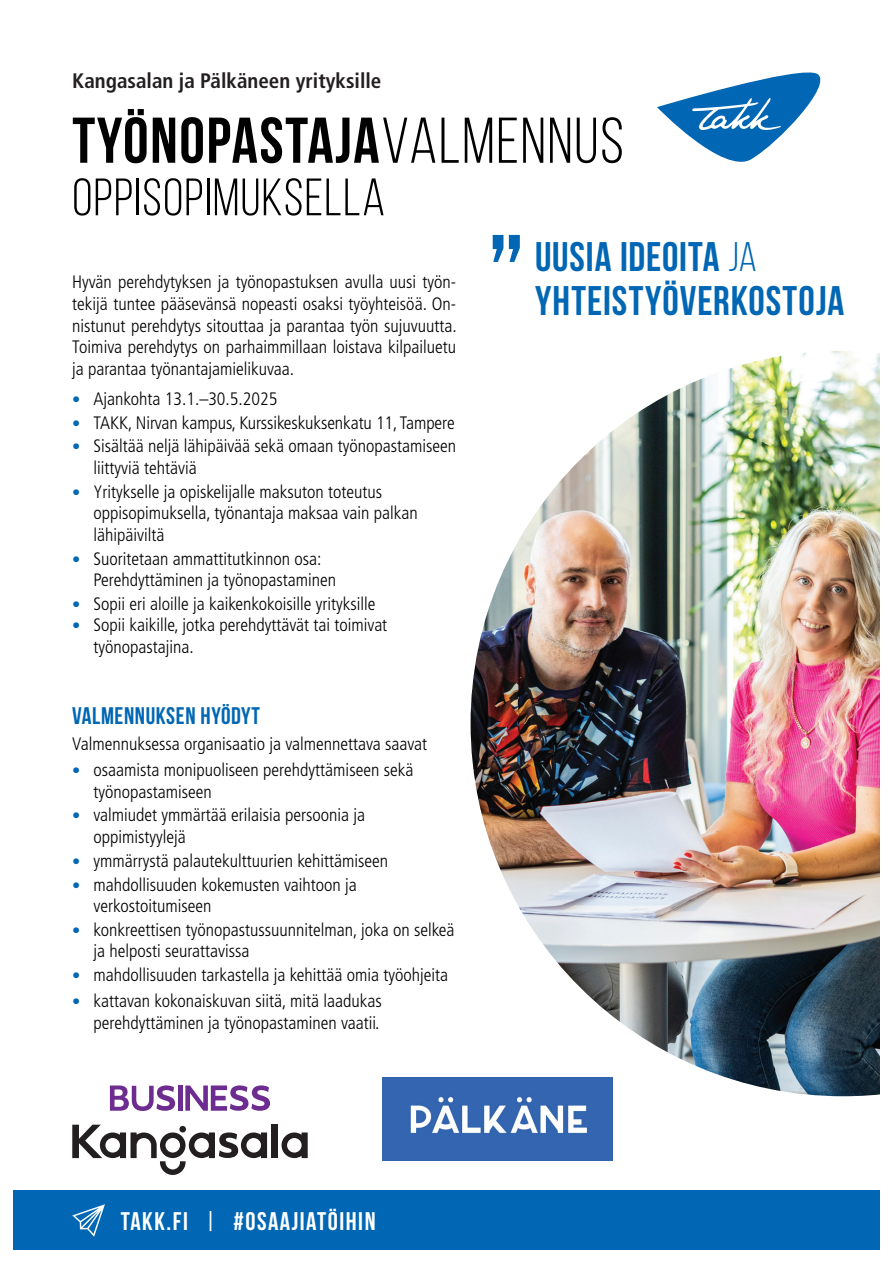
<style>
.page{position:relative;width:893px;height:1263px;background:#fff}
.page>*{position:absolute;margin:0;border:0;box-sizing:border-box;transform-origin:0 0}
.t1{font:145.8px "Bebas Neue";color:#0166b3}
.t2{font:700 64.5px "Bebas Neue";letter-spacing:.025em;color:#000}
.t3{font:52.5px "Bebas Neue";letter-spacing:.025em;color:#000}
.t4{font:700 41.25px/43.8px "Bebas Neue";letter-spacing:.02em;color:#0166b3}
.t5{font:700 25.5px "Bebas Neue";letter-spacing:.06em;color:#fff}
.t6{font:700 24px "Bebas Neue";letter-spacing:.025em;color:#0166b3}
.t7{font:700 condensed 21px "Frutiger LT Pro";color:#231f20}
.t8{font:300 condensed 18px/21.6px "Frutiger LT Pro";color:#000}
.s1{font-weight:400}
.s2{font-size:16.5px;color:#0166b3}
</style>
<div class="page">
<svg style="left:657px;top:72px;width:163px;height:90px"></svg>
<img style="left:471px;top:351px;width:409px;height:745px">
<img style="left:383px;top:1078px;width:229px;height:83px">
<svg style="left:282px;top:1132px;width:26px;height:26px"></svg>
<div style="left:272px;top:1125px;width:6px;height:33px;background:#231f20"></div>
<svg style="left:72px;top:1125px;width:195px;height:50px"></svg>
<hr style="left:178px;top:1085px;width:4px;height:26px;background:#6d2c8f">
<svg style="left:110px;top:1085px;width:65px;height:26px"></svg>
<svg style="left:185px;top:1085px;width:85px;height:26px"></svg>
<div style="left:0;top:1191px;width:893px;height:59px;background:#0166b3"></div>
<svg style="left:72px;top:1204px;width:33px;height:33px"></svg>
<div style="left:0;top:0;width:13px;height:1263px;background:#fff"></div>
<div style="left:880px;top:0;width:13px;height:1263px;background:#fff"></div>
<p class="t7" style="left:72px;top:68px;width:311px">Kangasalan ja Pälkäneen yrityksille</p>
<h2 class="t2" style="left:72px;top:105px;width:553px">TYÖNOPASTAJA<span class="s1">VALMENNUS</span></h2>
<h3 class="t3" style="left:72px;top:169px;width:314px">OPPISOPIMUKSELLA</h3>
<p class="t8" style="left:72px;top:271px;width:386px;text-align:justify">Hyvän perehdytyksen ja työnopastuksen avulla uusi työn&shy;tekijä tuntee pääsevänsä nopeasti osaksi työyhteisöä. On&shy;nistunut perehdytys sitouttaa ja parantaa työn sujuvuutta.<br>Toimiva perehdytys on parhaimmillaan loistava kilpailuetu ja parantaa työnantajamielikuvaa.</p>
<p class="t8" style="left:72px;top:388px;width:207px"><span class="s2">•</span> Ajankohta 13.1.–30.5.2025</p>
<p class="t8" style="left:72px;top:412px;width:384px"><span class="s2">•</span> TAKK, Nirvan kampus, Kurssikeskuksenkatu 11, Tampere</p>
<p class="t8" style="left:94px;top:435px;width:364px;text-indent:-21px"><span class="s2">•</span> Sisältää neljä lähipäivää sekä omaan työnopastamiseen liittyviä tehtäviä</p>
<p class="t8" style="left:94px;top:481px;width:326px;text-indent:-21px"><span class="s2">•</span> Yritykselle ja opiskelijalle maksuton toteutus oppisopimuksella, työnantaja maksaa vain palkan lähipäiviltä</p>
<p class="t8" style="left:94px;top:548px;width:244px;text-indent:-21px"><span class="s2">•</span> Suoritetaan ammattitutkinnon osa:<br>Perehdyttäminen ja työnopastaminen</p>
<p class="t8" style="left:72px;top:593px;width:305px"><span class="s2">•</span> Sopii eri aloille ja kaikenkokoisille yrityksille</p>
<p class="t8" style="left:94px;top:615px;width:295px;text-indent:-21px"><span class="s2">•</span> Sopii kaikille, jotka perehdyttävät tai toimivat työnopastajina.</p>
<h3 class="t6" style="left:72px;top:703px;width:189px">VALMENNUKSEN HYÖDYT</h3>
<p class="t8" style="left:72px;top:733px;width:356px">Valmennuksessa organisaatio ja valmennettava saavat</p>
<p class="t8" style="left:94px;top:759px;width:321px;text-indent:-21px"><span class="s2">•</span> osaamista monipuoliseen perehdyttämiseen sekä työnopastamiseen</p>
<p class="t8" style="left:94px;top:805px;width:273px;text-indent:-21px"><span class="s2">•</span> valmiudet ymmärtää erilaisia persoonia ja oppimistyylejä</p>
<p class="t8" style="left:72px;top:850px;width:317px"><span class="s2">•</span> ymmärrystä palautekulttuurien kehittämiseen</p>
<p class="t8" style="left:94px;top:874px;width:265px;text-indent:-21px"><span class="s2">•</span> mahdollisuuden kokemusten vaihtoon ja verkostoitumiseen</p>
<p class="t8" style="left:94px;top:919px;width:362px;text-indent:-21px"><span class="s2">•</span> konkreettisen työnopastussuunnitelman, joka on selkeä ja helposti seurattavissa</p>
<p class="t8" style="left:72px;top:964px;width:377px"><span class="s2">•</span> mahdollisuuden tarkastella ja kehittää omia työohjeita</p>
<p class="t8" style="left:72px;top:990px;width:311px;text-align:right"><span class="s2">•</span> kattavan kokonaiskuvan siitä, mitä laadukas perehdyttäminen ja työnopastaminen vaatii.</p>
<h1 class="t1" style="left:487px;top:208px;width:41px">”</h1>
<h3 class="t4" style="left:535px;top:235px;width:311px">UUSIA IDEOITA <span class="s1">JA<br></span>YHTEISTYÖVERKOSTOJA</h3>
<h3 class="t5" style="left:121px;top:1207px;width:256px">TAKK.FI <span class="s1">|</span> #OSAAJIATÖIHIN</h3>
</div>
